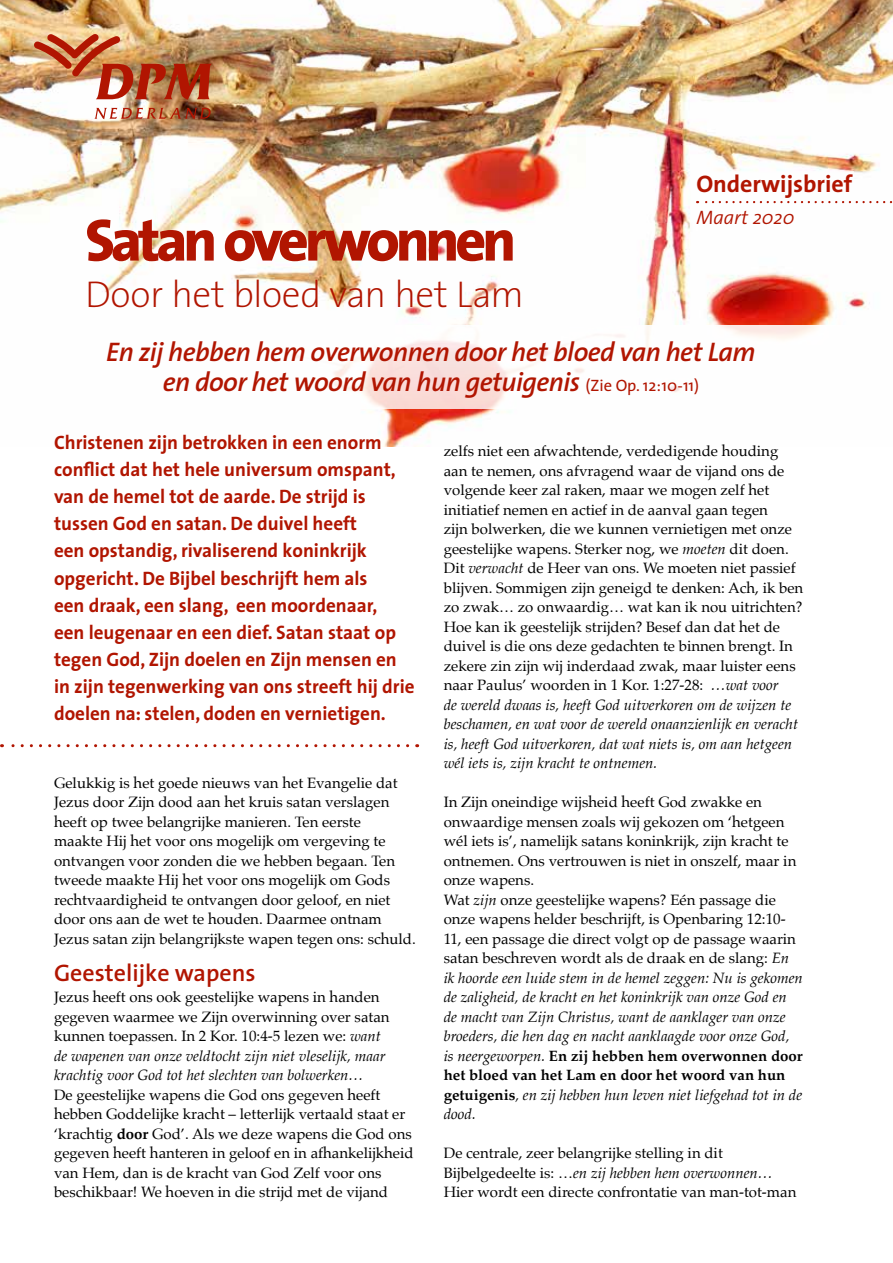
<style>
.page{position:relative;width:893px;height:1263px;background:#fff}
.page>*{position:absolute;margin:0;border:0;box-sizing:border-box;transform-origin:0 0}
.t1{font:800 60px "The Sans";letter-spacing:-.075em;color:#b11501}
.t2{font:200 37.5px "The Sans";letter-spacing:-.01em;color:#b11501}
.t3{font:italic 600 27px/30px "The Sans";letter-spacing:-.02em;color:#b11501;text-align:center}
.t4{font:600 24px "The Sans";color:#b11501}
.t5{font:700 24px "The Sans";color:#b11501}
.t6{font:700 19.5px/27px "The Sans";color:#b11501}
.t7{font:italic 300 19.5px "The Sans";color:#b11501}
.t8{font:15px/19.5px "Palatino";color:#000}
.s1{font-weight:400;font-style:normal;font-size:16.5px}
.s2{font-style:italic}
.s3{font-weight:700}
</style>
<div class="page">
<svg style="left:2px;top:744px;width:406px;height:3px"></svg>
<img style="left:0;top:0;width:893px;height:447px">
<div style="left:0;top:325px;width:893px;height:83px;background:#fff"></div>
<svg style="left:697px;top:201px;width:196px;height:2px"></svg>
<img style="left:34px;top:34px;width:178px;height:66px">
<svg style="left:94px;top:108px;width:117px;height:11px"></svg>
<h3 class="t5" style="left:696px;top:164px;width:157px">Onderwijsbrief</h3>
<h3 class="t7" style="left:696px;top:201px;width:100px">Maart 2020</h3>
<h1 class="t1" style="left:85px;top:190px;width:433px">Satan overwonnen</h1>
<h2 class="t2" style="left:85px;top:274px;width:440px">Door het bloed van het Lam</h2>
<h3 class="t3" style="left:106px;top:336px;width:651px">En zij hebben hem overwonnen door het bloed van het Lam en door het woord van hun getuigenis <span class="s1">(Zie Op. 12:10-11)</span></h3>
<p class="t6" style="left:54px;top:429px;width:362px">Christenen zijn betrokken in een enorm conflict dat het hele universum omspant, van de hemel tot de aarde. De strijd is tussen God en satan. De duivel heeft<br>een opstandig, rivaliserend koninkrijk opgericht. De Bijbel beschrijft hem als<br>een draak, een slang, een moordenaar,<br>een leugenaar en een dief. Satan staat op tegen God, Zijn doelen en Zijn mensen en in zijn tegenwerking van ons streeft hij drie doelen na: stelen, doden en vernietigen.</p>
<p class="t8" style="left:54px;top:773px;width:363px">Gelukkig is het goede nieuws van het Evangelie dat Jezus door Zijn dood aan het kruis satan verslagen heeft op twee belangrijke manieren. Ten eerste<br>maakte Hij het voor ons mogelijk om vergeving te ontvangen voor zonden die we hebben begaan. Ten tweede maakte Hij het voor ons mogelijk om Gods rechtvaardigheid te ontvangen door geloof, en niet door ons aan de wet te houden. Daarmee ontnam Jezus satan zijn belangrijkste wapen tegen ons: schuld.</p>
<h3 class="t4" style="left:54px;top:953px;width:203px">Geestelijke wapens</h3>
<p class="t8" style="left:54px;top:987px;width:337px">Jezus heeft ons ook geestelijke wapens in handen gegeven waarmee we Zijn overwinning over satan kunnen toepassen. In 2 Kor. 10:4-5 lezen we: <span class="s2">want de wapenen van onze veldtocht zijn niet vleselijk, maar krachtig voor God tot het slechten van bolwerken…</span></p>
<p class="t8" style="left:54px;top:1085px;width:361px">De geestelijke wapens die God ons gegeven heeft hebben Goddelijke kracht – letterlijk vertaald staat er ‘krachtig <span class="s3">door</span> God’. Als we deze wapens die God ons gegeven heeft hanteren in geloof en in afhankelijkheid van Hem, dan is de kracht van God Zelf voor ons beschikbaar! We hoeven in die strijd met de vijand</p>
<p class="t8" style="left:444px;top:441px;width:361px">zelfs niet een afwachtende, verdedigende houding aan te nemen, ons afvragend waar de vijand ons de volgende keer zal raken, maar we mogen zelf het initiatief nemen en actief in de aanval gaan tegen<br>zijn bolwerken, die we kunnen vernietigen met onze geestelijke wapens. Sterker nog, we <span class="s2">moeten</span> dit doen.<br>Dit <span class="s2">verwacht</span> de Heer van ons. We moeten niet passief blijven. Sommigen zijn geneigd te denken: Ach, ik ben zo zwak… zo onwaardig… wat kan ik nou uitrichten?<br>Hoe kan ik geestelijk strijden? Besef dan dat het de duivel is die ons deze gedachten te binnen brengt. In zekere zin zijn wij inderdaad zwak, maar luister eens naar Paulus’ woorden in 1 Kor. 1:27-28: <span class="s2">…wat voor<br>de wereld dwaas is, heeft God uitverkoren om de wijzen te beschamen, en wat voor de wereld onaanzienlijk en veracht is, heeft God uitverkoren, dat wat niets is, om aan hetgeen wél iets is, zijn kracht te ontnemen.</span></p>
<p class="t8" style="left:444px;top:792px;width:361px">In Zijn oneindige wijsheid heeft God zwakke en onwaardige mensen zoals wij gekozen om ‘hetgeen wél iets is’, namelijk satans koninkrijk, zijn kracht te ontnemen. Ons vertrouwen is niet in onszelf, maar in onze wapens.<br>Wat <span class="s2">zijn</span> onze geestelijke wapens? Eén passage die onze wapens helder beschrijft, is Openbaring 12:10- 11, een passage die direct volgt op de passage waarin satan beschreven wordt als de draak en de slang: <span class="s2">En ik hoorde een luide stem in de hemel zeggen: Nu is gekomen de zaligheid, de kracht en het koninkrijk van onze God en de macht van Zijn Christus, want de aanklager van onze broeders, die hen dag en nacht aanklaagde voor onze God, is neergeworpen.</span> <span class="s3">En zij hebben hem overwonnen door het bloed van het Lam en door het woord van hun getuigenis</span><span class="s2">, en zij hebben hun leven niet liefgehad tot in de dood.</span></p>
<p class="t8" style="left:444px;top:1143px;width:354px">De centrale, zeer belangrijke stelling in dit<br>Bijbelgedeelte is: …<span class="s2">en zij hebben hem overwonnen…<br></span>Hier wordt een directe confrontatie van man-tot-man</p>
</div>
